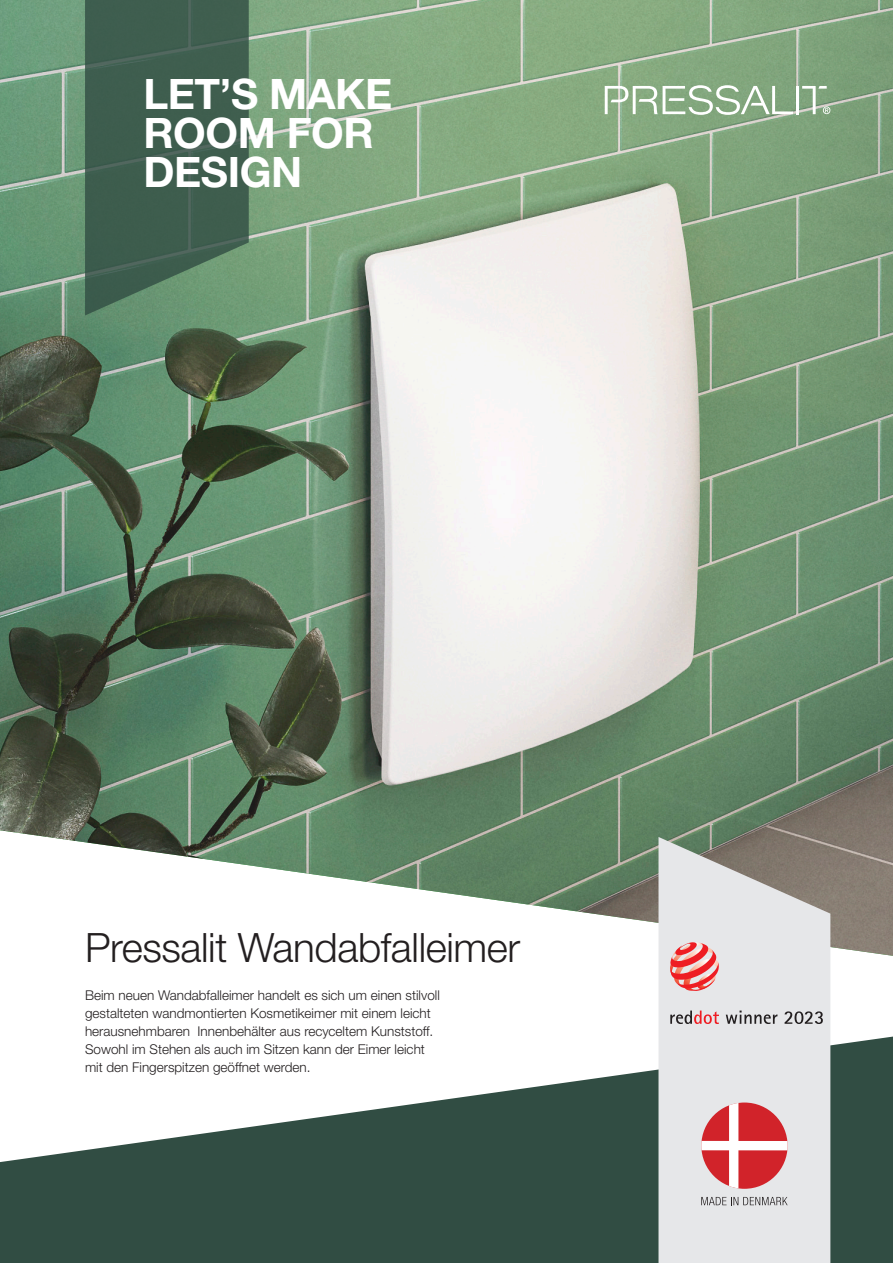
<style>
.page{position:relative;width:893px;height:1263px;background:#fff}
.page>*{position:absolute;margin:0;border:0;box-sizing:border-box;transform-origin:0 0}
.t1{font:700 42px/39px "Helvetica Neue LT Std";letter-spacing:-.01em;color:#fff}
.t2{font:300 40.5px "Helvetica Neue LT Std";letter-spacing:-.01em;color:#231f20}
.t3{font:300 13.5px/18px "Helvetica Neue LT Std";color:#231f20}
</style>
<div class="page">
<img style="left:0;top:0;width:893px;height:956px">
<svg style="left:85px;top:0;width:164px;height:315px;background:#446452"></svg>
<svg style="left:0;top:1036px;width:893px;height:227px;fill:#314d43"></svg>
<hr style="left:796px;top:86px;width:3px;height:28px;background:#fff">
<svg style="left:605px;top:85px;width:188px;height:30px"></svg>
<svg style="left:802px;top:86px;width:28px;height:28px"></svg>
<svg style="left:658px;top:837px;width:172px;height:426px;background:#dadadb"></svg>
<svg style="left:726px;top:1010px;width:97px;height:14px"></svg>
<svg style="left:670px;top:1010px;width:49px;height:14px"></svg>
<svg style="left:670px;top:942px;width:49px;height:49px;background:#ec8c8c"></svg>
<svg style="left:701px;top:1103px;width:87px;height:85px"></svg>
<svg style="left:701px;top:1197px;width:87px;height:8px"></svg>
<p class="t1" style="left:143px;top:73px;width:251px">LET’S MAKE<br>ROOM FOR<br>DESIGN</p>
<p class="t2" style="left:85px;top:922px;width:437px">Pressalit Wandabfalleimer</p>
<p class="t3" style="left:85px;top:986px;width:356px">Beim neuen Wandabfalleimer handelt es sich um einen stilvoll</p>
<p class="t3" style="left:85px;top:1004px;width:347px">gestalteten wandmontierten Kosmetikeimer mit einem leicht</p>
<p class="t3" style="left:85px;top:1022px;width:350px">herausnehmbaren Innenbehälter aus recyceltem Kunststoff.<br>Sowohl im Stehen als auch im Sitzen kann der Eimer leicht mit den Fingerspitzen geöffnet werden.</p>
</div>
